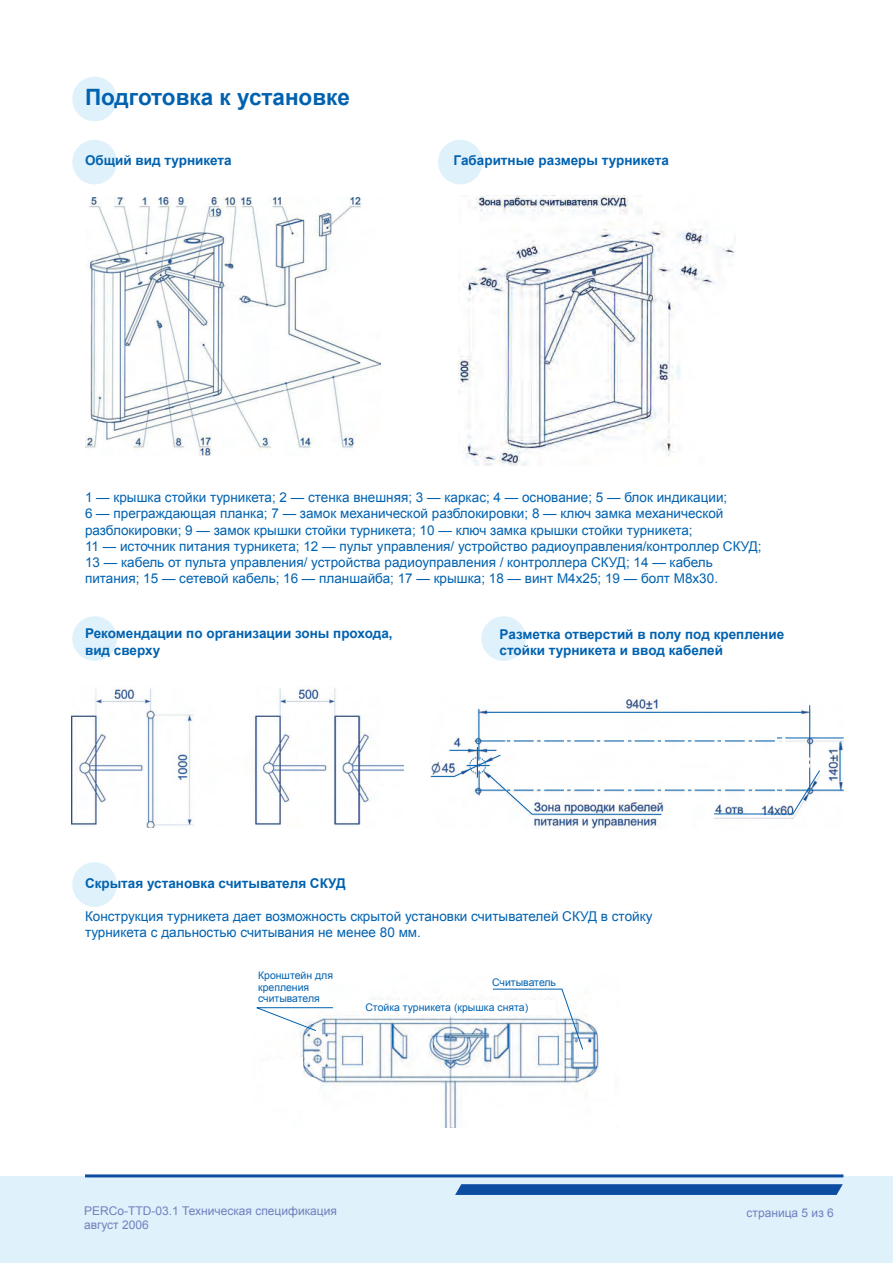
<style>
.page{position:relative;width:893px;height:1263px;background:#fff}
.page>*{position:absolute;margin:0;border:0;box-sizing:border-box;transform-origin:0 0}
.t1{font:700 22.5px "Arial";color:#0162b0}
.t2{font:13.5px/16.2px "Arial";color:#0162b0}
.t3{font:700 13.5px/16.2px "Arial";color:#0162b0}
.t4{font:12px/14.4px "Arial";color:#6f80bf}
.t5{font:10.5px/11.9px "Arial";color:#0162b0}
</style>
<div class="page">
<div style="left:0;top:1176px;width:893px;height:87px;background:#dff1fa"></div>
<hr style="left:85px;top:1174px;width:758px;height:3px;background:#0d4da1">
<svg style="left:455px;top:1184px;width:388px;height:11px"></svg>
<div style="left:72px;top:616px;width:45px;height:45px;background:#dff1fa;border-radius:50%"></div>
<div style="left:72px;top:862px;width:45px;height:45px;background:#dff1fa;border-radius:50%"></div>
<div style="left:481px;top:616px;width:45px;height:45px;background:#dff1fa;border-radius:50%"></div>
<div style="left:72px;top:77px;width:45px;height:44px;background:#dff1fa;border-radius:50%"></div>
<div style="left:72px;top:140px;width:45px;height:44px;background:#dff1fa;border-radius:50%"></div>
<div style="left:438px;top:140px;width:45px;height:44px;background:#dff1fa;border-radius:50%"></div>
<img style="left:85px;top:197px;width:295px;height:258px">
<img style="left:448px;top:696px;width:395px;height:132px">
<img style="left:459px;top:195px;width:276px;height:271px">
<img style="left:71px;top:686px;width:333px;height:142px">
<hr style="left:486px;top:712px;width:315px;height:1px;background:#0162b0">
<hr style="left:475px;top:741px;width:30px;height:1px;background:#0162b0">
<hr style="left:785px;top:738px;width:59px;height:1px;background:#0162b0">
<svg style="left:507px;top:738px;width:275px;height:4px"></svg>
<hr style="left:785px;top:790px;width:59px;height:1px;background:#0162b0">
<hr style="left:449px;top:750px;width:47px;height:1px;background:#0162b0">
<hr style="left:477px;top:747px;width:1px;height:30px;background:#0162b0">
<hr style="left:479px;top:709px;width:1px;height:51px;background:#0162b0">
<hr style="left:840px;top:742px;width:1px;height:39px;background:#0162b0">
<svg style="left:431px;top:755px;width:389px;height:59px"></svg>
<hr style="left:809px;top:705px;width:1px;height:52px;background:#0162b0">
<img style="left:299px;top:988px;width:264px;height:139px">
<svg style="left:256px;top:1007px;width:77px;height:24px"></svg>
<svg style="left:267px;top:1051px;width:54px;height:61px"></svg>
<svg style="left:493px;top:989px;width:122px;height:110px"></svg>
<div style="left:369px;top:1001px;width:186px;height:14px;background:#fff"></div>
<h1 class="t1" style="left:85px;top:83px;width:266px">Подготовка к установке</h1>
<p class="t3" style="left:85px;top:153px;width:148px">Общий вид турникета</p>
<p class="t3" style="left:454px;top:153px;width:217px">Габаритные размеры турникета</p>
<p class="t2" style="left:85px;top:489px;width:678px">1 — крышка стойки турникета; 2 — стенка внешняя; 3 — каркас; 4 — основание; 5 — блок индикации;<br>6 — преграждающая планка; 7 — замок механической разблокировки; 8 — ключ замка механической разблокировки; 9 — замок крышки стойки турникета; 10 — ключ замка крышки стойки турникета;<br>11 — источник питания турникета; 12 — пульт управления/ устройство радиоуправления/контроллер СКУД; 13 — кабель от пульта управления/ устройства радиоуправления / контроллера СКУД; 14 — кабель питания; 15 — сетевой кабель; 16 — планшайба; 17 — крышка; 18 — винт М4х25; 19 — болт М8х30.</p>
<p class="t3" style="left:85px;top:626px;width:309px">Рекомендации по организации зоны прохода, вид сверху</p>
<p class="t3" style="left:500px;top:627px;width:286px">Разметка отверстий в полу под крепление стойки турникета и ввод кабелей</p>
<p class="t3" style="left:85px;top:876px;width:262px">Скрытая установка считывателя СКУД</p>
<p class="t2" style="left:85px;top:908px;width:569px">Конструкция турникета дает возможность скрытой установки считывателей СКУД в стойку турникета с дальностью считывания не менее 80 мм.</p>
<p class="t5" style="left:258px;top:969px;width:76px">Кронштейн для крепления считывателя</p>
<p class="t5" style="left:492px;top:976px;width:65px">Считыватель</p>
<p class="t5" style="left:365px;top:1001px;width:164px">Стойка турникета (крышка снята)</p>
<p class="t4" style="left:84px;top:1203px;width:254px">PERCo-TTD-03.1 Техническая спецификация август 2006</p>
<p class="t4" style="left:746px;top:1206px;width:89px">страница из 6</p>
</div>
